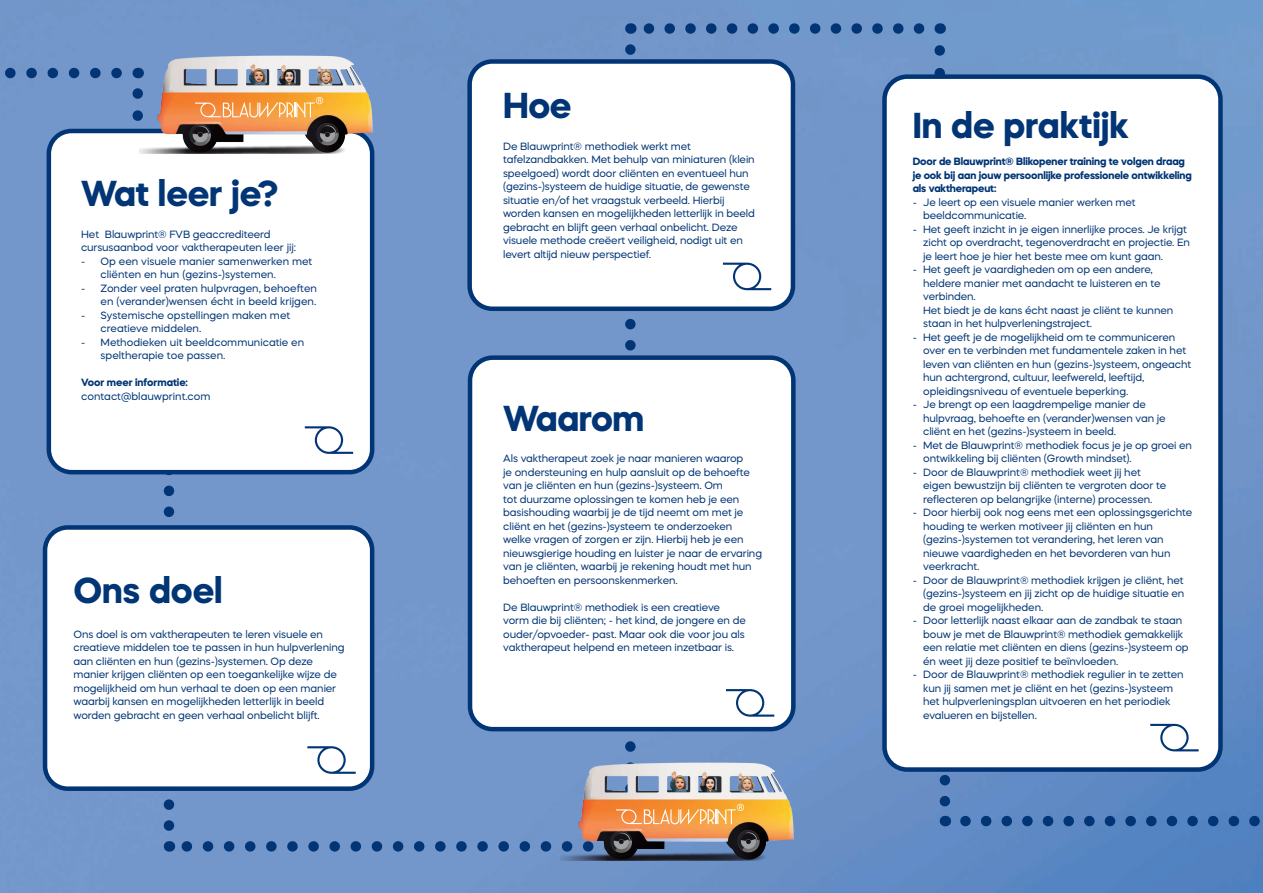
<style>
.page{position:relative;width:1263px;height:893px;background:#fff}
.page>*{position:absolute;margin:0;border:0;box-sizing:border-box;transform-origin:0 0}
.t1{font:700 36px "Mazzard H";color:#013575}
.t2{font:10.5px/13.5px "Mazzard H";letter-spacing:-.01em;color:#013575}
.t3{font:700 10.5px/13.5px "Mazzard H";letter-spacing:-.01em;color:#013575}
</style>
<div class="page">
<img style="left:0;top:0;width:1263px;height:893px">
<svg style="left:940px;top:772px;width:10px;height:54px"></svg>
<svg style="left:965px;top:816px;width:298px;height:10px;background:#3464a2"></svg>
<svg style="left:132px;top:84px;width:7px;height:45px"></svg>
<svg style="left:0;top:68px;width:117px;height:10px"></svg>
<svg style="left:934px;top:40px;width:11px;height:34px"></svg>
<svg style="left:641px;top:23px;width:278px;height:11px;background:#4672a9"></svg>
<svg style="left:179px;top:841px;width:381px;height:11px;background:#4872aa"></svg>
<svg style="left:164px;top:474px;width:10px;height:352px"></svg>
<div style="left:49px;top:131px;width:323px;height:341px;background:#fff;border-radius:23px"></div>
<div style="left:47px;top:129px;width:327px;height:345px;border:4px solid #013575;border-radius:23px"></div>
<div style="left:45px;top:527px;width:327px;height:262px;background:#fff;border-radius:23px"></div>
<div style="left:43px;top:525px;width:331px;height:266px;border:4px solid #013575;border-radius:23px"></div>
<svg style="left:307px;top:746px;width:49px;height:28px"></svg>
<div style="left:470px;top:358px;width:323px;height:371px;background:#fff;border-radius:23px"></div>
<div style="left:468px;top:355px;width:327px;height:376px;border:4px solid #013575;border-radius:23px"></div>
<svg style="left:305px;top:426px;width:48px;height:28px"></svg>
<img style="left:139px;top:31px;width:235px;height:122px">
<svg style="left:195px;top:97px;width:128px;height:21px;background:#f6a85a"></svg>
<img style="left:560px;top:738px;width:235px;height:122px">
<div style="left:470px;top:61px;width:323px;height:248px;background:#fff;border-radius:23px"></div>
<div style="left:467px;top:59px;width:328px;height:252px;border:4px solid #013575;border-radius:23px"></div>
<svg style="left:616px;top:49px;width:158px;height:803px"></svg>
<div style="left:884px;top:77px;width:336px;height:692px;background:#fff;border-radius:23px"></div>
<div style="left:882px;top:74px;width:341px;height:698px;border:4px solid #013575;border-radius:23px"></div>
<svg style="left:1150px;top:724px;width:49px;height:27px"></svg>
<h1 class="t1" style="left:81px;top:169px;width:199px">Wat leer je?</h1>
<p class="t2" style="left:81px;top:227px;width:217px">Het Blauwprint® FVB geaccrediteerd cursusaanbod voor vaktherapeuten leer jij:</p>
<p class="t2" style="left:101px;top:254px;width:213px;text-indent:-19px">- Op een visuele manier samenwerken met cliënten en hun (gezins-)systemen.</p>
<p class="t2" style="left:81px;top:281px;width:237px;text-align:right">- Zonder veel praten hulpvragen, behoeften en (verander)wensen écht in beeld krijgen.</p>
<p class="t2" style="left:101px;top:308px;width:191px;text-indent:-19px">- Systemische opstellingen maken met creatieve middelen.</p>
<p class="t2" style="left:101px;top:335px;width:205px;text-indent:-19px">- Methodieken uit beeldcommunicatie en speltherapie toe passen.</p>
<p class="t3" style="left:81px;top:375px;width:108px">Voor meer informatie:</p>
<p class="t2" style="left:81px;top:389px;width:131px">contact@blauwprint.com</p>
<h1 class="t1" style="left:73px;top:566px;width:151px">Ons doel</h1>
<p class="t2" style="left:73px;top:627px;width:272px">Ons doel is om vaktherapeuten te leren visuele en creatieve middelen toe te passen in hun hulpverlening aan cliënten en hun (gezins-)systemen. Op deze manier krijgen cliënten op een toegankelijke wijze de mogelijkheid om hun verhaal te doen op een manier waarbij kansen en mogelijkheden letterlijk in beeld worden gebracht en geen verhaal onbelicht blijft.</p>
<h1 class="t1" style="left:503px;top:82px;width:70px">Hoe</h1>
<p class="t2" style="left:503px;top:139px;width:253px">De Blauwprint® methodiek werkt met tafelzandbakken. Met behulp van miniaturen (klein speelgoed) wordt door cliënten en eventueel hun (gezins-)systeem de huidige situatie, de gewenste situatie en/of het vraagstuk verbeeld. Hierbij worden kansen en mogelijkheden letterlijk in beeld gebracht en blijft geen verhaal onbelicht. Deze visuele methode creëert veiligheid, nodigt uit en levert altijd nieuw perspectief.</p>
<h1 class="t1" style="left:503px;top:394px;width:143px">Waarom</h1>
<p class="t2" style="left:503px;top:452px;width:260px">Als vaktherapeut zoek je naar manieren waarop<br>je ondersteuning en hulp aansluit op de behoefte van je cliënten en hun (gezins-)systeem. Om<br>tot duurzame oplossingen te komen heb je een basishouding waarbij je de tijd neemt om met je cliënt en het (gezins-)systeem te onderzoeken welke vragen of zorgen er zijn. Hierbij heb je een nieuwsgierige houding en luister je naar de ervaring van je cliënten, waarbij je rekening houdt met hun behoeften en persoonskenmerken.</p>
<p class="t2" style="left:503px;top:600px;width:244px">De Blauwprint® methodiek is een creatieve vorm die bij cliënten; - het kind, de jongere en de ouder/opvoeder- past. Maar ook die voor jou als vaktherapeut helpend en meteen inzetbaar is.</p>
<h1 class="t1" style="left:913px;top:101px;width:218px">In de praktijk</h1>
<p class="t3" style="left:913px;top:154px;width:281px">Door de Blauwprint® Blikopener training te volgen draag je ook bij aan jouw persoonlijke professionele ontwikkeling als vaktherapeut:</p>
<p class="t2" style="left:923px;top:195px;width:214px;text-indent:-10px">- -Je leert op een visuele manier werken met beeldcommunicatie.</p>
<p class="t2" style="left:923px;top:222px;width:268px;text-indent:-10px">- -Het geeft inzicht in je eigen innerlijke proces. Je krijgt zicht op overdracht, tegenoverdracht en projectie. En je leert hoe je hier het beste mee om kunt gaan.</p>
<p class="t2" style="left:923px;top:262px;width:252px;text-indent:-10px">- Het geeft je vaardigheden om op een andere, heldere manier met aandacht te luisteren en te verbinden.<br>Het biedt je de kans écht naast je cliënt te kunnen staan in het hulpverleningstraject.</p>
<p class="t2" style="left:923px;top:330px;width:270px;text-indent:-10px">- Het geeft je de mogelijkheid om te communiceren over en te verbinden met fundamentele zaken in het leven van cliënten en hun (gezins-)systeem, ongeacht hun achtergrond, cultuur, leefwereld, leeftijd, opleidingsniveau of eventuele beperking.</p>
<p class="t2" style="left:923px;top:398px;width:244px;text-indent:-10px">- Je brengt op een laagdrempelige manier de hulpvraag, behoefte en (verander)wensen van je cliënt en het (gezins-)systeem in beeld.</p>
<p class="t2" style="left:923px;top:438px;width:270px;text-indent:-10px">- Met de Blauwprint® methodiek focus je je op groei en ontwikkeling bij cliënten (Growth mindset).</p>
<p class="t2" style="left:923px;top:465px;width:245px;text-indent:-10px">- Door de Blauwprint® methodiek weet jij het eigen bewustzijn bij cliënten te vergroten door te reflecteren op belangrijke (interne) processen.</p>
<p class="t2" style="left:923px;top:506px;width:271px;text-indent:-10px">- Door hierbij ook nog eens met een oplossingsgerichte houding te werken motiveer jij cliënten en hun (gezins-)systemen tot verandering, het leren van nieuwe vaardigheden en het bevorderen van hun veerkracht.</p>
<p class="t2" style="left:923px;top:573px;width:263px;text-align:justify;text-indent:-10px">- Door de Blauwprint® methodiek krijgen je cliënt, het (gezins-)systeem en jij zicht op de huidige situatie en de groei mogelijkheden.</p>
<p class="t2" style="left:923px;top:614px;width:267px;text-indent:-10px">- Door letterlijk naast elkaar aan de zandbak te staan bouw je met de Blauwprint® methodiek gemakkelijk een relatie met cliënten en diens (gezins-)systeem op én weet jij deze positief te beïnvloeden.</p>
<p class="t2" style="left:923px;top:668px;width:262px;text-indent:-10px">- Door de Blauwprint® methodiek regulier in te zetten kun jij samen met je cliënt en het (gezins-)systeem het hulpverleningsplan uitvoeren en het periodiek evalueren en bijstellen.</p>
</div>
